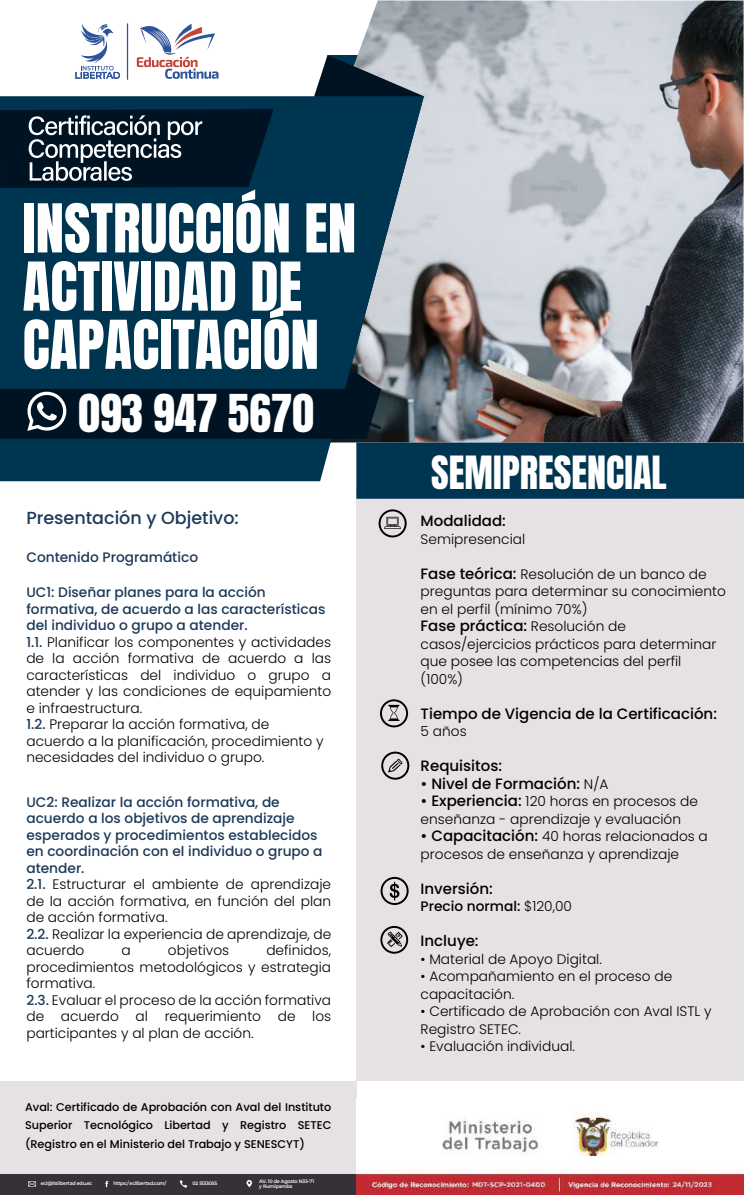
<style>
.page{position:relative;width:744px;height:1195px;background:#fff}
.page>*{position:absolute;margin:0;border:0;box-sizing:border-box;transform-origin:0 0}
.t1{font:57.12px/58.2px "Anton";color:#fff}
.t2{font:43.5px "Anton";color:#fff}
.t3{font:38.25px "Anton";color:#fff}
.t4{font:500 17.5px "Poppins";color:#1c3a59}
.t5{font:500 15px/17.5px "Poppins";color:#000}
.t6{font:300 13.75px/16.5px "Poppins";color:#000}
.t7{font:500 13.75px/16.5px "Poppins";color:#1c3a59}
.t8{font:500 13.75px "Poppins";color:#000}
.t9{font:500 11.25px/18.8px "Poppins";color:#000;text-align:justify}
.t10{font:600 4.88px/5.1px "Montserrat";letter-spacing:-.04em;color:#fff}
.s1{font-weight:500;color:#1c3a59}
.s2{font-weight:300;color:#000}
.s3{font-weight:500;font-size:15px}
.s4{font-weight:300;font-size:13.75px}
.s5{font-weight:300}
</style>
<div class="page">
<div style="left:356px;top:491px;width:388px;height:590px;background:#e6e1e5"></div>
<img style="left:358px;top:1px;width:385px;height:441px">
<svg style="left:218px;top:55px;width:206px;height:41px"></svg>
<svg style="left:0;top:96px;width:424px;height:385px;background:#14435c"></svg>
<svg style="left:137px;top:24px;width:81px;height:55px"></svg>
<hr style="left:127px;top:24px;width:1px;height:55px;background:#2d539a">
<svg style="left:75px;top:24px;width:45px;height:55px"></svg>
<div style="left:356px;top:443px;width:388px;height:56px;background:#003551"></div>
<svg style="left:0;top:362px;width:381px;height:77px;background:#072438"></svg>
<div style="left:0;top:1174px;width:356px;height:21px;background:#363138"></div>
<svg style="left:28px;top:1181px;width:8px;height:6px"></svg>
<svg style="left:105px;top:1181px;width:3px;height:6px"></svg>
<svg style="left:180px;top:1180px;width:7px;height:8px"></svg>
<svg style="left:246px;top:1180px;width:6px;height:7px"></svg>
<div style="left:0;top:1081px;width:356px;height:93px;background:#e6e1e5"></div>
<svg style="left:380px;top:877px;width:29px;height:28px"></svg>
<svg style="left:381px;top:752px;width:28px;height:28px"></svg>
<svg style="left:378px;top:509px;width:29px;height:29px"></svg>
<svg style="left:380px;top:699px;width:28px;height:29px"></svg>
<svg style="left:380px;top:926px;width:28px;height:28px"></svg>
<svg style="left:0;top:109px;width:274px;height:79px;background:#213342"></svg>
<img style="left:356px;top:1112px;width:388px;height:83px">
<h1 class="t1" style="left:23px;top:204px;width:335px">INSTRUCCIÓN EN<br>ACTIVIDAD DE<br>CAPACITACIÓN</h1>
<h2 class="t2" style="left:78px;top:392px;width:237px">093 947 5670</h2>
<p class="t4" style="left:26px;top:508px;width:214px">Presentación y Objetivo:</p>
<p class="t7" style="left:26px;top:549px;width:173px">Contenido Programático</p>
<p class="t6" style="left:26px;top:584px;width:306px"><span class="s1">UC1: Diseñar planes para la acción formativa, de acuerdo a las características del individuo o grupo a atender.<br>1.1.</span> Planificar los componentes y actividades de la acción formativa de acuerdo a las características del individuo o grupo a atender y las condiciones de equipamiento e infraestructura.<br><span class="s1">1.2.</span> Preparar la acción formativa, de<br>acuerdo a la planificación, procedimiento y necesidades del individuo o grupo.</p>
<p class="t7" style="left:26px;top:794px;width:306px">UC2: Realizar la acción formativa, de acuerdo a los objetivos de aprendizaje esperados y procedimientos establecidos en coordinación con el individuo o grupo a atender.<br>2.1. <span class="s2">Estructurar el ambiente de aprendizaje de la acción formativa, en función del plan de acción formativa.<br></span>2.2. <span class="s2">Realizar la experiencia de aprendizaje, de acuerdo</span></p>
<p class="t6" style="left:26px;top:942px;width:306px;text-indent:240px">definidos, procedimientos metodológicos y estrategia formativa.<br><span class="s1">2.3.</span> Evaluar el proceso de la acción formativa de acuerdo al requerimiento de los participantes y al plan de acción.</p>
<p class="t6" style="left:122px;top:942px;width:11px">a</p>
<p class="t6" style="left:168px;top:942px;width:63px">objetivos</p>
<p class="t9" style="left:25px;top:1097px;width:308px">Aval: Certificado de Aprobación con Aval del Instituto Superior Tecnológico Libertad y Registro SETEC (Registro en el Ministerio del Trabajo y SENESCYT)</p>
<p class="t10" style="left:41px;top:1181px;width:53px">ecl@itslibertad edu.ec</p>
<p class="t10" style="left:113px;top:1181px;width:54px">https:/ eclibertad.com/</p>
<p class="t10" style="left:192px;top:1181px;width:26px">02 5133055</p>
<p class="t10" style="left:259px;top:1178px;width:56px">AV. 10 de Agosto N33-71 y Rumipamba</p>
<h3 class="t3" style="left:431px;top:453px;width:237px">SEMIPRESENCIAL</h3>
<p class="t5" style="left:420px;top:513px;width:87px">Modalidad:</p>
<p class="t6" style="left:420px;top:531px;width:106px">Semipresencial</p>
<p class="t6" style="left:420px;top:565px;width:307px;line-height:17.5px"><span class="s3">Fase teórica:</span> Resolución de un banco de preguntas para determinar su conocimiento en el perfil (mínimo 70%)</p>
<p class="t5" style="left:420px;top:618px;width:207px">Fase práctica: <span class="s4">Resolución de</span></p>
<p class="t6" style="left:420px;top:635px;width:297px;line-height:17.5px">casos/ejercicios prácticos para determinar que posee las competencias del perfil (100%)</p>
<p class="t5" style="left:420px;top:705px;width:298px">Tiempo de Vigencia de la Certificación:</p>
<p class="t6" style="left:420px;top:723px;width:48px">5 años</p>
<p class="t5" style="left:420px;top:758px;width:189px">Requisitos:<br>ï Nivel de Formación: <span class="s4">N/A</span></p>
<p class="t6" style="left:420px;top:793px;width:289px;line-height:17.5px"><span class="s3">ï Experiencia:</span> 120 horas en procesos de enseñanza - aprendizaje y evaluación<br><span class="s3">ï Capacitación:</span> 40 horas relacionados a procesos de enseñanza y aprendizaje</p>
<p class="t5" style="left:420px;top:880px;width:74px">Inversión:</p>
<p class="t8" style="left:420px;top:898px;width:153px">Precio normal: <span class="s5">$120,00</span></p>
<p class="t5" style="left:420px;top:933px;width:60px">Incluye:</p>
<p class="t6" style="left:420px;top:950px;width:292px;line-height:17.5px">ï Material de Apoyo Digital.<br>ï Acompañamiento en el proceso de capacitación.<br>ï Certificado de Aprobación con Aval ISTL y<br>Registro SETEC.<br>ï Evaluación individual.</p>
</div>
